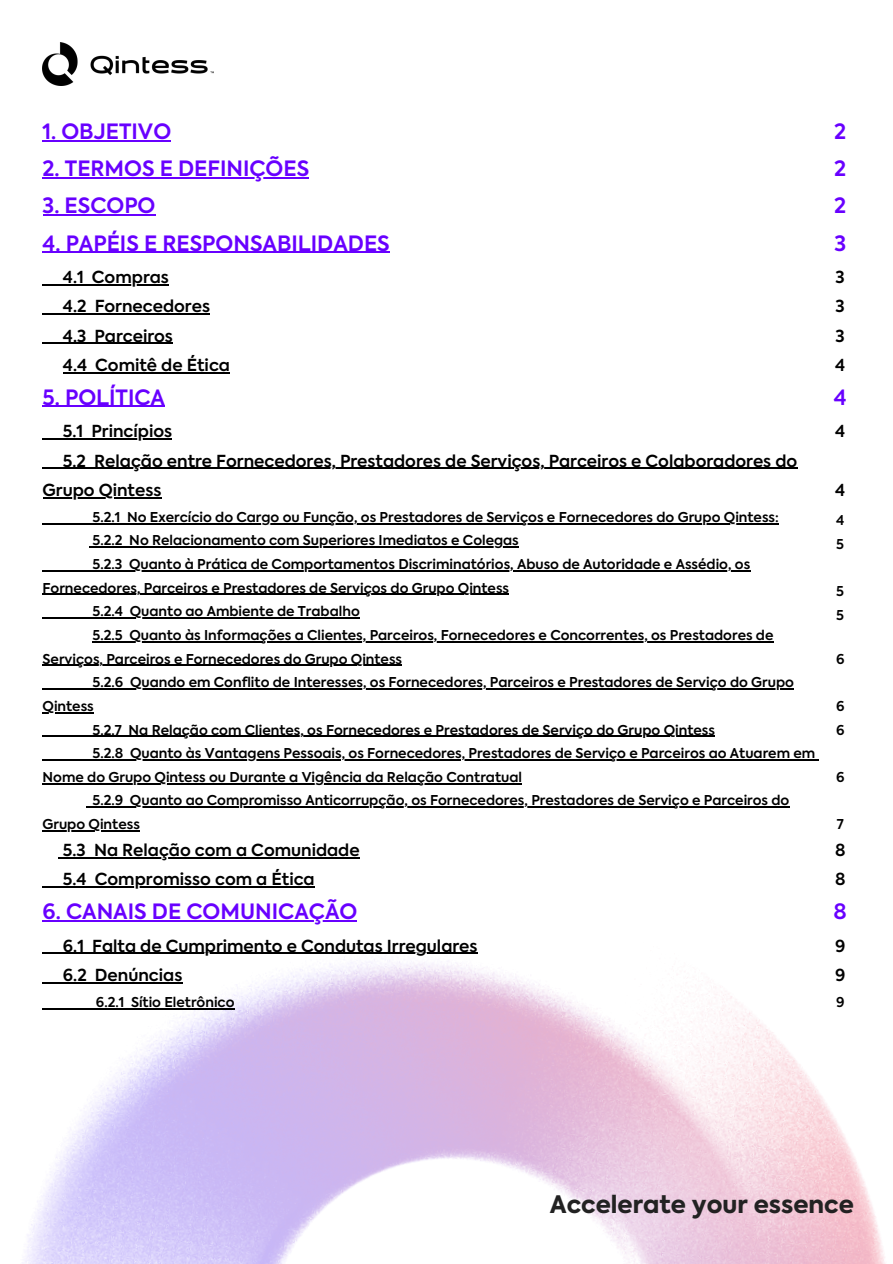
<style>
.page{position:relative;width:893px;height:1264px;background:#fff}
.page>*{position:absolute;margin:0;border:0;box-sizing:border-box;transform-origin:0 0}
.t1{font:800 24px "Axiforma";color:#222}
.t2{font:600 21px "Axiforma";color:#6800ff}
.t3{font:600 16.5px/29.2px "Axiforma";color:#000}
.t4{font:600 13.5px/23.7px "Axiforma";color:#000}
</style>
<div class="page">
<img style="left:22px;top:806px;width:863px;height:457px">
<hr style="left:43px;top:140px;width:128px;height:1px;background:#6800ff">
<hr style="left:43px;top:177px;width:266px;height:1px;background:#6800ff">
<hr style="left:43px;top:214px;width:112px;height:2px;background:#6800ff">
<hr style="left:43px;top:252px;width:347px;height:1px;background:#6800ff">
<svg style="left:43px;top:284px;width:49px;height:1px"></svg>
<hr style="left:92px;top:284px;width:77px;height:1px;background:#000">
<hr style="left:43px;top:313px;width:20px;height:2px;background:#000">
<hr style="left:63px;top:313px;width:23px;height:2px;background:#000">
<svg style="left:86px;top:313px;width:9px;height:2px"></svg>
<hr style="left:95px;top:313px;width:115px;height:2px;background:#000">
<svg style="left:43px;top:343px;width:51px;height:1px"></svg>
<hr style="left:94px;top:343px;width:79px;height:1px;background:#000">
<svg style="left:63px;top:372px;width:32px;height:1px"></svg>
<hr style="left:95px;top:372px;width:135px;height:1px;background:#000">
<hr style="left:43px;top:406px;width:122px;height:1px;background:#6800ff">
<svg style="left:43px;top:438px;width:48px;height:1px"></svg>
<hr style="left:91px;top:438px;width:81px;height:1px;background:#000">
<svg style="left:43px;top:468px;width:51px;height:1px"></svg>
<hr style="left:94px;top:468px;width:703px;height:1px;background:#000">
<hr style="left:43px;top:497px;width:118px;height:1px;background:#000">
<hr style="left:43px;top:523px;width:50px;height:1px;background:#000">
<svg style="left:93px;top:523px;width:34px;height:1px"></svg>
<hr style="left:127px;top:523px;width:651px;height:1px;background:#000">
<hr style="left:93px;top:546px;width:30px;height:1px;background:#000">
<hr style="left:129px;top:546px;width:390px;height:1px;background:#000">
<hr style="left:43px;top:570px;width:50px;height:1px;background:#000">
<svg style="left:93px;top:570px;width:36px;height:1px"></svg>
<hr style="left:129px;top:570px;width:621px;height:1px;background:#000">
<hr style="left:43px;top:594px;width:466px;height:1px;background:#000">
<hr style="left:43px;top:617px;width:50px;height:1px;background:#000">
<hr style="left:93px;top:617px;width:30px;height:1px;background:#000">
<hr style="left:130px;top:617px;width:230px;height:1px;background:#000">
<hr style="left:93px;top:641px;width:30px;height:1px;background:#000">
<hr style="left:129px;top:641px;width:644px;height:1px;background:#000">
<hr style="left:43px;top:664px;width:359px;height:2px;background:#000">
<hr style="left:43px;top:688px;width:50px;height:1px;background:#000">
<hr style="left:93px;top:688px;width:30px;height:1px;background:#000">
<hr style="left:130px;top:688px;width:664px;height:1px;background:#000">
<hr style="left:43px;top:712px;width:51px;height:1px;background:#000">
<hr style="left:43px;top:735px;width:50px;height:1px;background:#000">
<svg style="left:93px;top:735px;width:35px;height:1px"></svg>
<hr style="left:128px;top:735px;width:587px;height:1px;background:#000">
<hr style="left:43px;top:759px;width:50px;height:1px;background:#000">
<hr style="left:93px;top:759px;width:30px;height:1px;background:#000">
<hr style="left:130px;top:759px;width:688px;height:1px;background:#000">
<hr style="left:43px;top:783px;width:479px;height:1px;background:#000">
<hr style="left:93px;top:806px;width:30px;height:1px;background:#000">
<hr style="left:130px;top:806px;width:659px;height:1px;background:#000">
<hr style="left:43px;top:830px;width:97px;height:1px;background:#000">
<svg style="left:59px;top:857px;width:35px;height:1px"></svg>
<hr style="left:94px;top:857px;width:266px;height:1px;background:#000">
<svg style="left:43px;top:886px;width:52px;height:1px"></svg>
<hr style="left:95px;top:886px;width:220px;height:1px;background:#000">
<hr style="left:43px;top:920px;width:314px;height:1px;background:#6800ff">
<hr style="left:43px;top:952px;width:20px;height:2px;background:#000">
<hr style="left:63px;top:952px;width:21px;height:2px;background:#000">
<svg style="left:84px;top:952px;width:8px;height:2px"></svg>
<hr style="left:92px;top:952px;width:385px;height:2px;background:#000">
<svg style="left:43px;top:982px;width:52px;height:1px"></svg>
<hr style="left:95px;top:982px;width:87px;height:1px;background:#000">
<hr style="left:43px;top:1008px;width:53px;height:1px;background:#000">
<svg style="left:96px;top:1008px;width:35px;height:1px"></svg>
<hr style="left:131px;top:1008px;width:103px;height:1px;background:#000">
<img style="left:43px;top:43px;width:171px;height:42px">
<p class="t2" style="left:43px;top:123px;width:130px">1. OBJETIVO</p>
<p class="t2" style="left:43px;top:160px;width:268px">2. TERMOS E DEFINIÇÕES</p>
<p class="t2" style="left:43px;top:197px;width:114px">3. ESCOPO</p>
<p class="t2" style="left:43px;top:234px;width:349px">4. PAPÉIS E RESPONSABILIDADES</p>
<p class="t3" style="left:63px;top:264px;width:107px">4.1 Compras</p>
<p class="t3" style="left:63px;top:293px;width:149px">4.2 Fornecedores</p>
<p class="t3" style="left:63px;top:322px;width:111px">4.3 Parceiros</p>
<p class="t3" style="left:63px;top:352px;width:169px">4.4 Comitê de Ética</p>
<p class="t2" style="left:43px;top:388px;width:124px">5. POLÍTICA</p>
<p class="t3" style="left:63px;top:418px;width:111px">5.1 Princípios</p>
<p class="t3" style="left:43px;top:447px;width:756px;text-indent:20px">5.2 Relação entre Fornecedores, Prestadores de Serviços, Parceiros e Colaboradores do<br>Grupo Qintess</p>
<p class="t4" style="left:93px;top:506px;width:687px">5.2.1 No Exercício do Cargo ou Função, os Prestadores de Serviços e Fornecedores do Grupo Qintess:</p>
<p class="t4" style="left:93px;top:530px;width:428px">5.2.2 No Relacionamento com Superiores Imediatos e Colegas</p>
<p class="t4" style="left:43px;top:553px;width:709px;text-indent:50px">5.2.3 Quanto à Prática de Comportamentos Discriminatórios, Abuso de Autoridade e Assédio, os<br>Fornecedores, Parceiros e Prestadores de Serviços do Grupo Qintess</p>
<p class="t4" style="left:93px;top:601px;width:269px">5.2.4 Quanto ao Ambiente de Trabalho</p>
<p class="t4" style="left:43px;top:624px;width:732px;text-indent:50px">5.2.5 Quanto às Informações a Clientes, Parceiros, Fornecedores e Concorrentes, os Prestadores de<br>Serviços, Parceiros e Fornecedores do Grupo Qintess</p>
<p class="t4" style="left:43px;top:671px;width:752px;text-indent:50px">5.2.6 Quando em Conflito de Interesses, os Fornecedores, Parceiros e Prestadores de Serviço do Grupo<br>Qintess</p>
<p class="t4" style="left:93px;top:719px;width:624px">5.2.7 Na Relação com Clientes, os Fornecedores e Prestadores de Serviço do Grupo Qintess</p>
<p class="t4" style="left:43px;top:742px;width:774px;text-indent:50px">5.2.8 Quanto às Vantagens Pessoais, os Fornecedores, Prestadores de Serviço e Parceiros ao Atuarem em<br>Nome do Grupo Qintess ou Durante a Vigência da Relação Contratual</p>
<p class="t4" style="left:43px;top:790px;width:748px;text-indent:50px">5.2.9 Quanto ao Compromisso Anticorrupção, os Fornecedores, Prestadores de Serviço e Parceiros do<br>Grupo Qintess</p>
<p class="t3" style="left:63px;top:837px;width:298px">5.3 Na Relação com a Comunidade</p>
<p class="t3" style="left:63px;top:866px;width:253px">5.4 Compromisso com a Ética</p>
<p class="t2" style="left:43px;top:903px;width:316px">6. CANAIS DE COMUNICAÇÃO</p>
<p class="t3" style="left:63px;top:932px;width:416px">6.1 Falta de Cumprimento e Condutas Irregulares</p>
<p class="t3" style="left:63px;top:961px;width:121px">6.2 Denúncias</p>
<p class="t4" style="left:96px;top:991px;width:140px">6.2.1 Sítio Eletrônico</p>
<p class="t2" style="left:834px;top:123px;width:14px">2</p>
<p class="t2" style="left:834px;top:160px;width:14px">2</p>
<p class="t2" style="left:834px;top:197px;width:14px">2</p>
<p class="t2" style="left:834px;top:234px;width:13px">3</p>
<p class="t3" style="left:835px;top:264px;width:11px">3</p>
<p class="t3" style="left:835px;top:293px;width:11px">3</p>
<p class="t3" style="left:835px;top:322px;width:11px">3</p>
<p class="t3" style="left:835px;top:352px;width:12px">4</p>
<p class="t2" style="left:833px;top:388px;width:14px">4</p>
<p class="t3" style="left:835px;top:418px;width:12px">4</p>
<p class="t3" style="left:835px;top:477px;width:12px">4</p>
<p class="t4" style="left:836px;top:509px;width:10px">4</p>
<p class="t4" style="left:836px;top:533px;width:9px">5</p>
<p class="t4" style="left:836px;top:580px;width:9px">5</p>
<p class="t4" style="left:836px;top:604px;width:9px">5</p>
<p class="t4" style="left:836px;top:648px;width:10px">6</p>
<p class="t4" style="left:836px;top:695px;width:10px">6</p>
<p class="t4" style="left:836px;top:719px;width:10px">6</p>
<p class="t4" style="left:836px;top:766px;width:10px">6</p>
<p class="t4" style="left:836px;top:813px;width:9px">7</p>
<p class="t3" style="left:835px;top:837px;width:12px">8</p>
<p class="t3" style="left:835px;top:866px;width:12px">8</p>
<p class="t2" style="left:833px;top:903px;width:15px">8</p>
<p class="t3" style="left:835px;top:932px;width:12px">9</p>
<p class="t3" style="left:835px;top:961px;width:12px">9</p>
<p class="t4" style="left:836px;top:991px;width:10px">9</p>
<p class="t1" style="left:550px;top:1194px;width:305px">Accelerate your essence</p>
</div>
